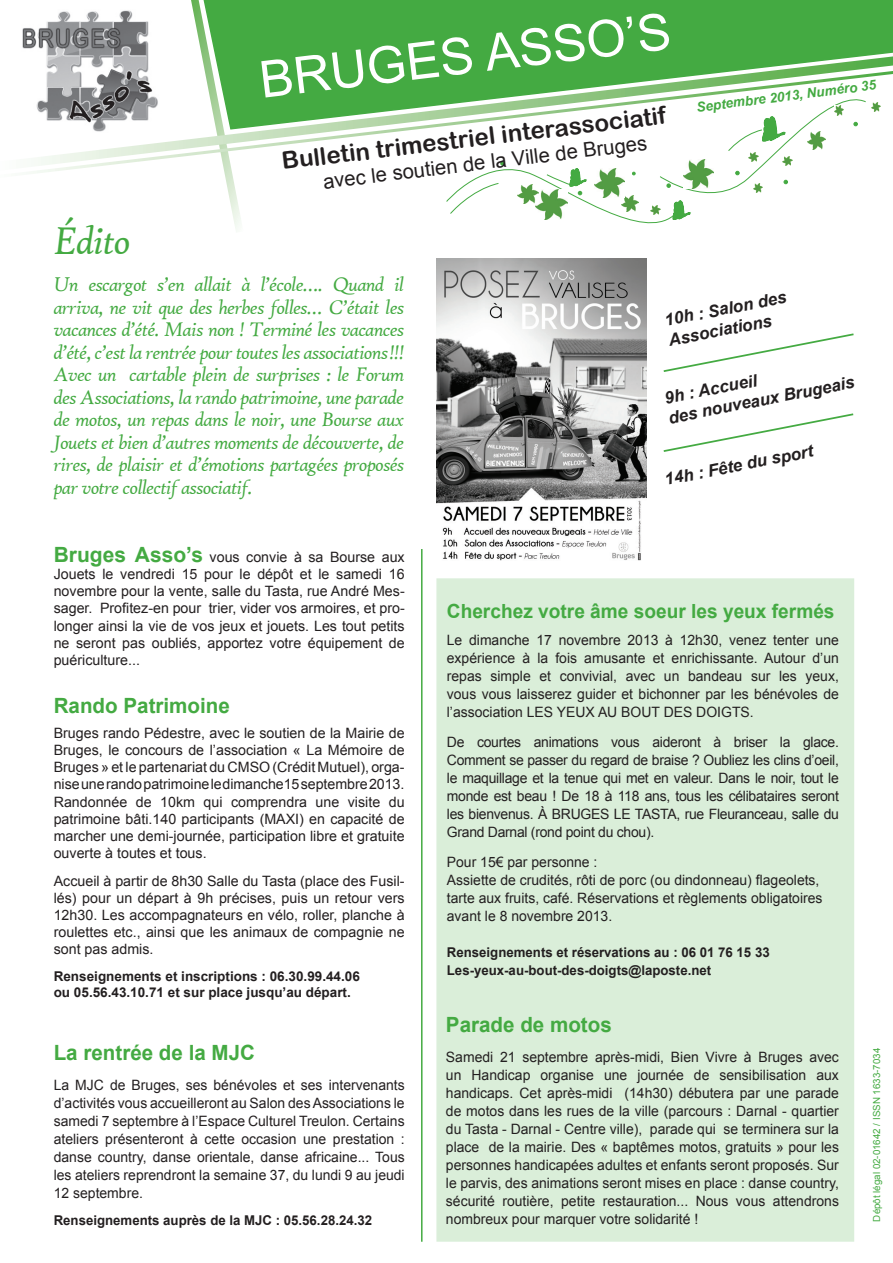
<style>
.page{position:relative;width:893px;height:1263px;background:#fff}
.page>*{position:absolute;margin:0;border:0;box-sizing:border-box;transform-origin:0 0}
.t1{font:51px "Arial";color:#fff}
.t2{font:italic 41.4px "High Tower Text";letter-spacing:-.04em;color:#44aa42}
.t3{font:24px "Arial Rounded MT Bold";color:#231f20}
.t4{font:italic 21px/22.5px "High Tower Text";letter-spacing:-.04em;color:#44aa42;text-align:justify}
.t5{font:700 21px "Arial";color:#44aa42}
.t6{font:20.25px "Arial";color:#231f20}
.t7{font:700 19.5px "Arial";color:#44aa42}
.t8{font:italic 700 16.8px/20.2px "Arial";color:#231f20}
.t9{font:14.25px/18px "Arial";color:#231f20;text-align:justify}
.t10{font:700 13.5px/16.2px "Arial";color:#231f20}
.t11{font:italic 700 13.5px "Arial";color:#44aa42}
.t12{font:9.75px "Arial";color:#44aa42}
.s1{font-weight:700;font-size:21px;color:#44aa42}
</style>
<div class="page">
<svg style="left:446px;top:181px;width:342px;height:43px"></svg>
<svg style="left:191px;top:0;width:50px;height:229px"></svg>
<div style="left:196px;top:0;width:697px;height:48px;background:#44aa42"></div>
<svg style="left:191px;top:48px;width:702px;height:19px"></svg>
<svg style="left:33px;top:67px;width:860px;height:114px"></svg>
<img style="left:22px;top:10px;width:137px;height:123px">
<hr style="left:421px;top:549px;width:2px;height:693px;background:#44aa42">
<div style="left:436px;top:578px;width:418px;height:664px;background:#daeed9"></div>
<img style="left:436px;top:258px;width:210px;height:303px">
<svg style="left:663px;top:333px;width:191px;height:39px"></svg>
<svg style="left:663px;top:413px;width:191px;height:39px"></svg>
<h2 class="t2" style="left:54px;top:217px;width:79px">édito</h2>
<h1 class="t1" style="left:256px;top:48px;width:415px;rotate:-7deg">BRUGES ASSO’S</h1>
<h3 class="t3" style="left:280px;top:147px;width:388px;rotate:-7deg">Bulletin trimestriel interassociatif</h3>
<h3 class="t6" style="left:322px;top:169px;width:328px;rotate:-7deg">avec le soutien de la Ville de Bruges</h3>
<p class="t11" style="left:695px;top:98px;width:182px;rotate:-7deg">Septembre 2013, Numéro 35</p>
<p class="t4" style="left:54px;top:273px;width:352px">Un escargot s’en allait à l’école…. Quand il arriva, ne vit que des herbes folles… C’était les vacances d’été. Mais non ! Terminé les vacances d’été, c’est la rentrée pour toutes les associations!!!<br>Avec un cartable plein de surprises : le Forum des Associations, la rando patrimoine, une parade de motos, un repas dans le noir, une Bourse aux Jouets et bien d’autres moments de découverte, de rires, de plaisir et d’émotions partagées proposés par votre collectif associatif.</p>
<p class="t9" style="left:54px;top:549px;width:353px;line-height:17.1px"><span class="s1">Bruges Asso’s</span> vous convie à sa Bourse aux Jouets le vendredi 15 pour le dépôt et le samedi 16 novembre pour la vente, salle du Tasta, rue André Mes&shy;sager. Profitez-en pour trier, vider vos armoires, et pro&shy;longer ainsi la vie de vos jeux et jouets. Les tout petits ne seront pas oubliés, apportez votre équipement de puériculture...</p>
<h3 class="t5" style="left:54px;top:691px;width:178px">Rando Patrimoine</h3>
<p class="t9" style="left:54px;top:725px;width:352px;line-height:17.1px">Bruges rando Pédestre, avec le soutien de la Mairie de Bruges, le concours de l’association « La Mémoire de Bruges » et le partenariat du CMSO (Crédit Mutuel), orga&shy;nise une rando patrimoine le dimanche15 septembre 2013.<br>Randonnée de 10km qui comprendra une visite du patrimoine bâti.140 participants (MAXI) en capacité de marcher une demi-journée, participation libre et gratuite ouverte à toutes et tous.</p>
<p class="t9" style="left:54px;top:873px;width:352px;line-height:17.1px">Accueil à partir de 8h30 Salle du Tasta (place des Fusil&shy;lés) pour un départ à 9h précises, puis un retour vers 12h30. Les accompagnateurs en vélo, roller, planche à roulettes etc., ainsi que les animaux de compagnie ne sont pas admis.</p>
<p class="t10" style="left:54px;top:968px;width:308px">Renseignements et inscriptions : 06.30.99.44.06 ou 05.56.43.10.71 et sur place jusqu’au départ.</p>
<h3 class="t5" style="left:54px;top:1039px;width:203px">La rentrée de la MJC</h3>
<p class="t9" style="left:54px;top:1076px;width:352px">La MJC de Bruges, ses bénévoles et ses intervenants d’activités vous accueilleront au Salon des Associations le samedi 7 septembre à l’Espace Culturel Treulon. Certains ateliers présenteront à cette occasion une prestation : danse country, danse orientale, danse africaine... Tous les ateliers reprendront la semaine 37, du lundi 9 au jeudi 12 septembre.</p>
<p class="t10" style="left:54px;top:1213px;width:320px">Renseignements auprès de la MJC : 05.56.28.24.32</p>
<p class="t8" style="left:663px;top:311px;width:125px;rotate:-11deg">10h : Salon des<br>Associations</p>
<p class="t8" style="left:663px;top:388px;width:191px;rotate:-11deg">9h : Accueil<br>des nouveaux Brugeais</p>
<p class="t8" style="left:663px;top:470px;width:152px;rotate:-11deg">14h : Fête du sport</p>
<h3 class="t7" style="left:447px;top:598px;width:389px">Cherchez votre âme soeur les yeux fermés</h3>
<p class="t9" style="left:447px;top:631px;width:394px">Le dimanche 17 novembre 2013 à 12h30, venez tenter une expérience à la fois amusante et enrichissante. Autour d’un repas simple et convivial, avec un bandeau sur les yeux, vous vous laisserez guider et bichonner par les bénévoles de l’association LES YEUX AU BOUT DES DOIGTS.</p>
<p class="t9" style="left:447px;top:733px;width:394px">De courtes animations vous aideront à briser la glace.<br>Comment se passer du regard de braise ? Oubliez les clins d’oeil, le maquillage et la tenue qui met en valeur. Dans le noir, tout le monde est beau ! De 18 à 118 ans, tous les célibataires seront les bienvenus. À BRUGES LE TASTA, rue Fleuranceau, salle du Grand Darnal (rond point du chou).</p>
<p class="t9" style="left:447px;top:853px;width:377px;text-align:left">Pour 15€ par personne :<br>Assiette de crudités, rôti de porc (ou dindonneau) flageolets, tarte aux fruits, café. Réservations et règlements obligatoires avant le 8 novembre 2013.</p>
<p class="t10" style="left:447px;top:944px;width:324px;line-height:18px">Renseignements et réservations au : 06 01 76 15 33<br>Les-yeux-au-bout-des-doigts@laposte.net</p>
<h3 class="t5" style="left:446px;top:1010px;width:167px">Parade de motos</h3>
<p class="t9" style="left:446px;top:1048px;width:394px">Samedi 21 septembre après-midi, Bien Vivre à Bruges avec un Handicap organise une journée de sensibilisation aux handicaps. Cet après-midi (14h30) débutera par une parade de motos dans les rues de la ville (parcours : Darnal - quartier du Tasta - Darnal - Centre ville), parade qui se terminera sur la place de la mairie. Des « baptêmes motos, gratuits » pour les personnes handicapées adultes et enfants seront proposés. Sur le parvis, des animations seront mises en place : danse country, sécurité routière, petite restauration... Nous vous attendrons nombreux pour marquer votre solidarité !</p>
<p class="t12" style="left:870px;top:1221px;width:175px;rotate:-90deg">Dépôt légal 02-01642 / ISSN 1633-7034</p>
</div>
